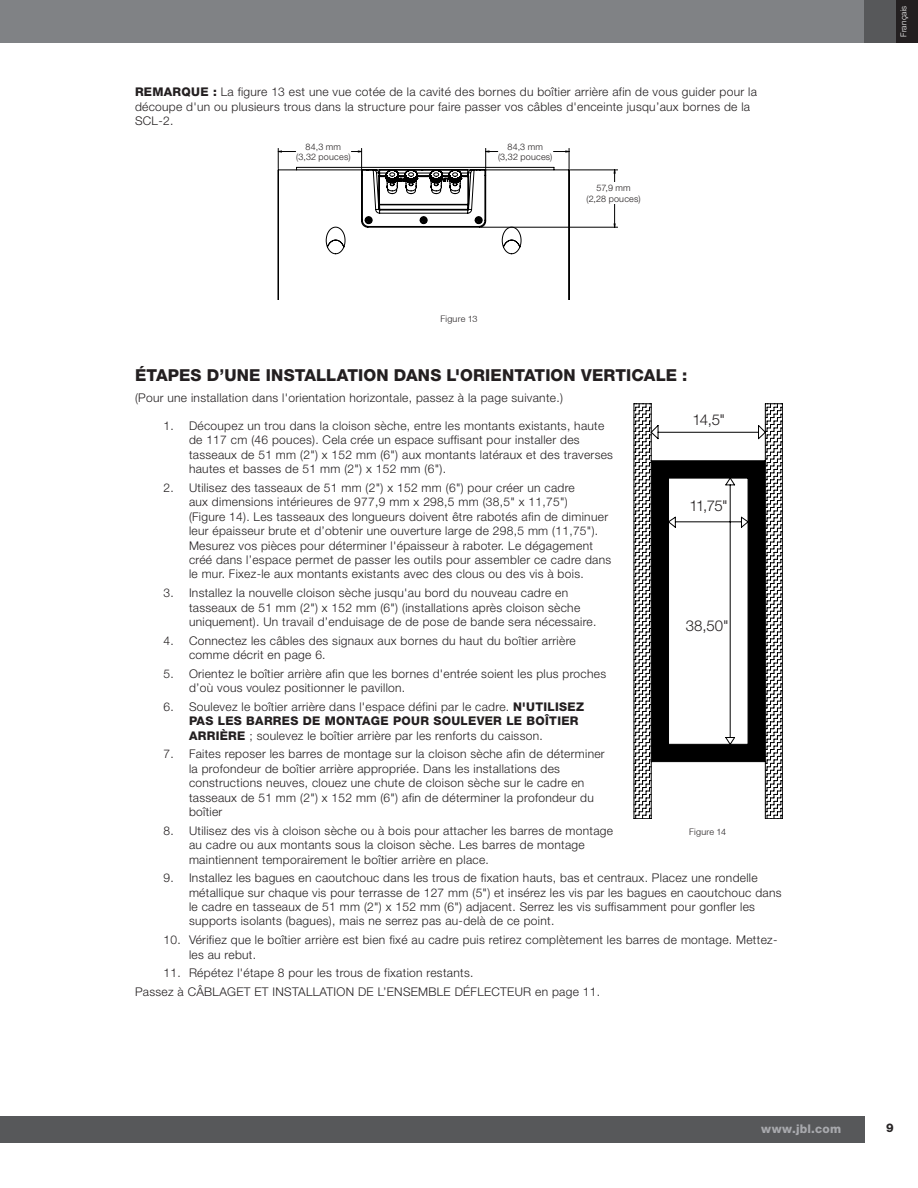
<style>
.page{position:relative;width:918px;height:1188px;background:#fff}
.page>*{position:absolute;margin:0;border:0;box-sizing:border-box;transform-origin:0 0}
.Section_Head_Tier_1{font:800 16.5px "Helvetica Neue LT Pro";letter-spacing:.01em;color:#231f20}
.t1{font:300 15px "Helvetica Neue LT Pro";letter-spacing:-.04em;color:#231f20}
.bullets{font:300 12px/14.4px "Helvetica Neue LT Pro";letter-spacing:.025em;color:#231f20}
.body{font:300 12px/14.4px "Helvetica Neue LT Pro";letter-spacing:.025em;color:#231f20}
.t2{font:800 12px "Helvetica Neue LT Pro";letter-spacing:.02em;color:#a8a9ad}
.t3{font:800 12px "Helvetica Neue LT Pro";color:#262324}
.t4{font:300 9px/10.5px "Helvetica Neue LT Pro";letter-spacing:.025em;color:#231f20;text-align:center}
.t5{font:300 9px "Helvetica Neue LT";letter-spacing:.025em;color:#231f20}
.t6{font:300 8.25px "Helvetica Neue LT Pro";letter-spacing:.025em;color:#fff}
.s1{font-weight:800}
</style>
<div class="page">
<div style="left:0;top:1116px;width:864px;height:27px;background:#57585a"></div>
<div style="left:0;top:0;width:864px;height:43px;background:#808285"></div>
<div style="left:864px;top:0;width:54px;height:43px;background:#57585a"></div>
<div style="left:896px;top:0;width:22px;height:43px;background:#231f20"></div>
<hr style="left:481px;top:227px;width:137px;height:1px;background:#000">
<hr style="left:570px;top:170px;width:48px;height:1px;background:#000">
<svg style="left:277px;top:148px;width:338px;height:151px"></svg>
<div style="left:582px;top:183px;width:63px;height:21px;background:#fff"></div>
<svg style="left:635px;top:404px;width:147px;height:415px"></svg>
<svg style="left:652px;top:462px;width:113px;height:299px"></svg>
<hr style="left:669px;top:478px;width:79px;height:1px;background:#000">
<hr style="left:668px;top:478px;width:1px;height:266px;background:#000">
<hr style="left:669px;top:744px;width:79px;height:1px;background:#000">
<hr style="left:748px;top:478px;width:1px;height:266px;background:#000">
<hr style="left:651px;top:761px;width:114px;height:1px;background:#000">
<hr style="left:651px;top:461px;width:114px;height:1px;background:#000">
<hr style="left:651px;top:461px;width:1px;height:301px;background:#000">
<hr style="left:765px;top:461px;width:1px;height:301px;background:#000">
<hr style="left:634px;top:404px;width:1px;height:415px;background:#000">
<svg style="left:634px;top:404px;width:17px;height:1px"></svg>
<hr style="left:651px;top:404px;width:1px;height:57px;background:#000">
<hr style="left:651px;top:762px;width:1px;height:57px;background:#000">
<svg style="left:635px;top:818px;width:16px;height:1px"></svg>
<svg style="left:766px;top:818px;width:16px;height:1px"></svg>
<hr style="left:765px;top:762px;width:1px;height:57px;background:#000">
<svg style="left:766px;top:404px;width:16px;height:1px"></svg>
<hr style="left:782px;top:404px;width:1px;height:415px;background:#000">
<hr style="left:765px;top:404px;width:1px;height:57px;background:#000">
<p class="body" style="left:135px;top:85px;width:623px"><span class="s1">REMARQUE :</span> La figure 13 est une vue cotée de la cavité des bornes du boîtier arrière afin de vous guider pour la découpe d'un ou plusieurs trous dans la structure pour faire passer vos câbles d'enceinte jusqu’aux bornes de la<br>SCL-2.</p>
<p class="t4" style="left:296px;top:141px;width:56px">84,3 mm (3,32 pouces)</p>
<p class="t4" style="left:498px;top:141px;width:56px">84,3 mm (3,32 pouces)</p>
<p class="t4" style="left:586px;top:183px;width:56px">57,9 mm (2,28 pouces)</p>
<p class="t5" style="left:440px;top:313px;width:39px">Figure 13</p>
<p class="Section_Head_Tier_1" style="left:135px;top:365px;width:554px">ÉTAPES D’UNE INSTALLATION DANS L'ORIE NTATION VERTICALE :</p>
<p class="body" style="left:135px;top:390px;width:429px">(Pour une installation dans l'orientation horizontale, passez à la page suivante.)</p>
<p class="bullets" style="left:189px;top:418px;width:426px;text-indent:-26px">1. Découpez un trou dans la cloison sèche, entre les montants existants, haute de 117 cm (46 pouces). Cela crée un espace suffisant pour installer des tasseaux de 51 mm (2") x 152 mm (6") aux montants latéraux et des traverses hautes et basses de 51 mm (2") x 152 mm (6").</p>
<p class="bullets" style="left:189px;top:480px;width:424px;text-indent:-26px">2. Utilisez des tasseaux de 51 mm (2") x 152 mm (6") pour créer un cadre<br>aux dimensions intérieures de 977,9 mm x 298,5 mm (38,5" x 11,75")<br>(Figure 14). Les tasseaux des longueurs doivent être rabotés afin de diminuer leur épaisseur brute et d’obtenir une ouverture large de 298,5 mm (11,75").<br>Mesurez vos pièces pour déterminer l'épaisseur à raboter. Le dégagement créé dans l’espace permet de passer les outils pour assembler ce cadre dans le mur. Fixez-le aux montants existants avec des clous ou des vis à bois.</p>
<p class="bullets" style="left:189px;top:585px;width:409px;text-indent:-26px">3. Installez la nouvelle cloison sèche jusqu'au bord du nouveau cadre en tasseaux de 51 mm (2") x 152 mm (6") (installations après cloison sèche uniquement). Un travail d’enduisage de de pose de bande sera nécessaire.</p>
<p class="bullets" style="left:189px;top:633px;width:388px;text-indent:-26px">4. Connectez les câbles des signaux aux bornes du haut du boîtier arrière comme décrit en page 6.</p>
<p class="bullets" style="left:189px;top:666px;width:419px;text-indent:-26px">5. Orientez le boîtier arrière afin que les bornes d'entrée soient les plus proches d’où vous voulez positionner le pavillon.</p>
<p class="bullets" style="left:189px;top:699px;width:397px;text-indent:-26px">6. Soulevez le boîtier arrière dans l'espace défini par le cadre. <span class="s1">N'UTILISEZ<br>PAS LES BARRES DE MONTAGE POUR SOULEVER LE BOÎTIER<br>ARRIÈRE</span> ; soulevez le boîtier arrière par les renforts du caisson.</p>
<p class="bullets" style="left:189px;top:747px;width:417px;text-indent:-26px">7. Faites reposer les barres de montage sur la cloison sèche afin de déterminer la profondeur de boîtier arrière appropriée. Dans les installations des constructions neuves, clouez une chute de cloison sèche sur le cadre en tasseaux de 51 mm (2") x 152 mm (6") afin de déterminer la profondeur du boîtier</p>
<p class="bullets" style="left:189px;top:823px;width:426px;text-indent:-26px">8. Utilisez des vis à cloison sèche ou à bois pour attacher les barres de montage au cadre ou aux montants sous la cloison sèche. Les barres de montage maintiennent temporairement le boîtier arrière en place.</p>
<p class="bullets" style="left:189px;top:871px;width:594px;text-indent:-26px">9. Installez les bagues en caoutchouc dans les trous de fixation hauts, bas et centraux. Placez une rondelle métallique sur chaque vis pour terrasse de 127 mm (5") et insérez les vis par les bagues en caoutchouc dans le cadre en tasseaux de 51 mm (2") x 152 mm (6") adjacent. Serrez les vis suffisamment pour gonfler les supports isolants (bagues), mais ne serrez pas au-delà de ce point.</p>
<p class="bullets" style="left:189px;top:932px;width:590px;text-indent:-26px">10. Vérifiez que le boîtier arrière est bien fixé au cadre puis retirez complètement les barres de montage. Mettez&shy;les au rebut.</p>
<p class="bullets" style="left:164px;top:966px;width:311px">11. Répétez l'étape 8 pour les trous de fixation restants.</p>
<p class="body" style="left:135px;top:984px;width:467px">Passez à CÂBLAGET ET INSTALLATION DE L’ENSEMBLE DÉFLECTEUR en page 11.</p>
<p class="t1" style="left:693px;top:410px;width:34px">14,5"</p>
<p class="t1" style="left:689px;top:496px;width:40px">11,75"</p>
<p class="t1" style="left:686px;top:616px;width:44px">38,50"</p>
<p class="t5" style="left:689px;top:826px;width:38px">Figure 14</p>
<p class="t6" style="left:898px;top:37px;width:33px;rotate:-90deg">Français</p>
<p class="t2" style="left:761px;top:1122px;width:81px">www.jbl.com</p>
<p class="t3" style="left:886px;top:1120px;width:9px">9</p>
</div>
